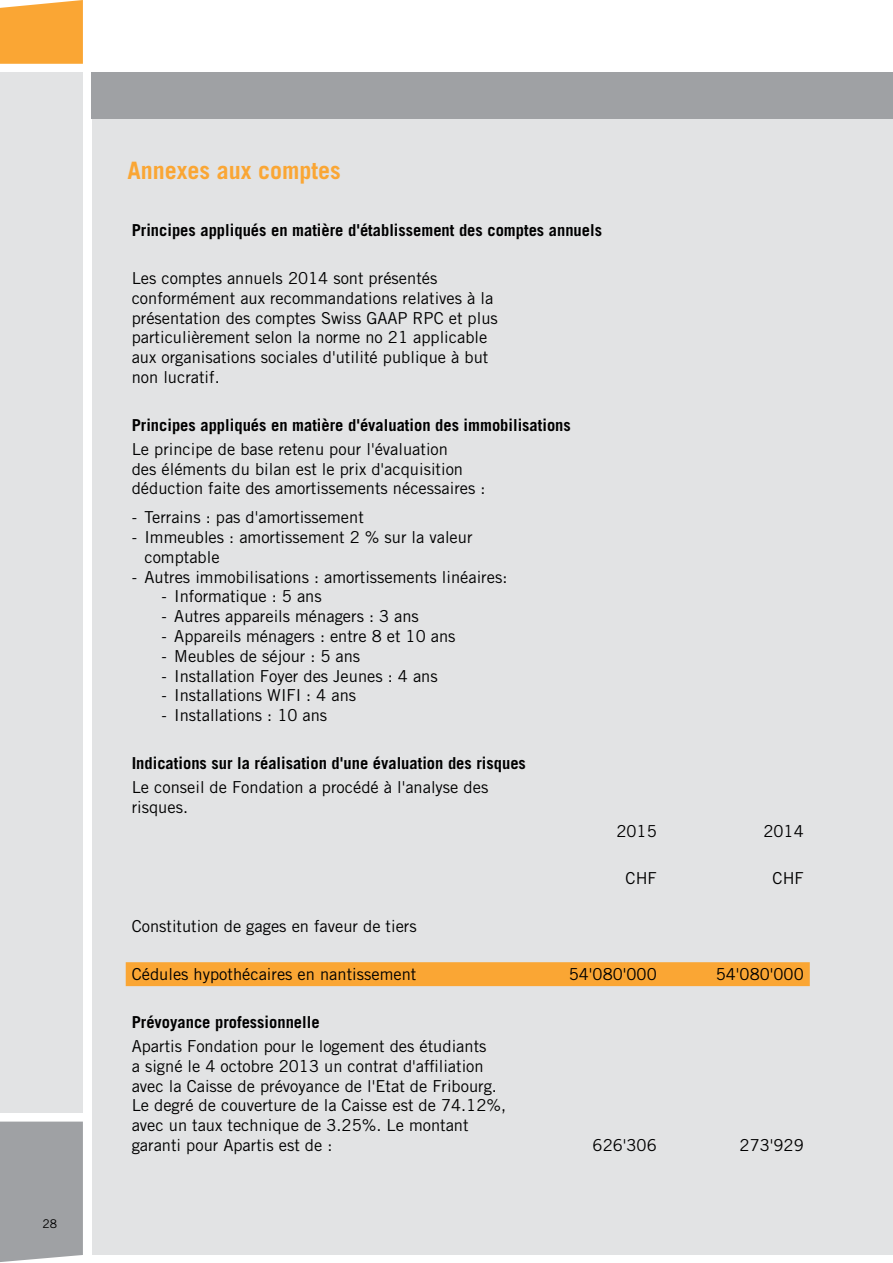
<style>
.page{position:relative;width:893px;height:1263px;background:#fff}
.page>*{position:absolute;margin:0;border:0;box-sizing:border-box;transform-origin:0 0}
.t1{font:700 24px "Trade Gothic LT Std";color:#faa634}
.t2{font:16.5px/19.8px "Trade Gothic LT Std";color:#000}
.t3{font:700 16.5px "Trade Gothic LT Std";color:#000}
.t4{font:12px "Trade Gothic LT Std";color:#000}
.s1{font-family:"Univers";font-weight:500}
</style>
<div class="page">
<div style="left:92px;top:72px;width:801px;height:1182px;background:#e2e3e4"></div>
<div style="left:92px;top:72px;width:801px;height:47px;background:#9fa1a4"></div>
<div style="left:0;top:72px;width:83px;height:1041px;background:#e2e3e4"></div>
<svg style="left:0;top:0;width:83px;height:64px;background:#faab41"></svg>
<div style="left:0;top:1121px;width:83px;height:141px;background:#9fa1a4"></div>
<div style="left:126px;top:962px;width:684px;height:24px;background:#faa634"></div>
<p class="t4" style="left:43px;top:1217px;width:16px">28</p>
<h1 class="t1" style="left:128px;top:156px;width:215px">Annexes aux comptes</h1>
<p class="t3" style="left:132px;top:220px;width:472px">Principes appliqués en matière d'établissement des comptes annuels</p>
<p class="t2" style="left:132px;top:268px;width:368px">Les comptes annuels 2014 sont présentés conformément aux recommandations relatives à la présentation des comptes Swiss GAAP RPC et plus particulièrement selon la norme no 21 applicable aux organisations sociales d'utilité publique à but non lucratif.</p>
<p class="t3" style="left:132px;top:415px;width:441px">Principes appliqués en matière d'évaluation des immobilisations</p>
<p class="t2" style="left:132px;top:439px;width:355px">Le principe de base retenu pour l'évaluation<br>des éléments du bilan est le prix d'acquisition déduction faite des amortissements nécessaires :</p>
<p class="t2" style="left:132px;top:507px;width:234px"><span class="s1">-</span> Terrains : pas d'amortissement</p>
<p class="t2" style="left:144px;top:527px;width:330px;text-indent:-13px"><span class="s1">-</span> Immeubles : amortissement 2 % sur la valeur comptable</p>
<p class="t2" style="left:132px;top:567px;width:377px"><span class="s1">-</span> Autres immobilisations : amortissements linéaires:</p>
<p class="t2" style="left:161px;top:586px;width:162px"><span class="s1">-</span> Informatique : 5 ans</p>
<p class="t2" style="left:161px;top:606px;width:259px"><span class="s1">-</span> Autres appareils ménagers : 3 ans</p>
<p class="t2" style="left:161px;top:626px;width:296px"><span class="s1">-</span> Appareils ménagers : entre 8 et 10 ans</p>
<p class="t2" style="left:161px;top:646px;width:200px"><span class="s1">-</span> Meubles de séjour : 5 ans</p>
<p class="t2" style="left:161px;top:666px;width:278px"><span class="s1">-</span> Installation Foyer des Jeunes : 4 ans</p>
<p class="t2" style="left:161px;top:685px;width:196px"><span class="s1">-</span> Installations WIFI : 4 ans</p>
<p class="t2" style="left:161px;top:705px;width:167px"><span class="s1">-</span> Installations : 10 ans</p>
<p class="t3" style="left:132px;top:753px;width:396px">Indications sur la réalisation d'une évaluation des risques</p>
<p class="t2" style="left:132px;top:777px;width:358px">Le conseil de Fondation a procédé à l'analyse des risques.</p>
<p class="t2" style="left:616px;top:821px;width:42px">2015</p>
<p class="t2" style="left:763px;top:821px;width:42px">2014</p>
<p class="t2" style="left:626px;top:868px;width:33px">CHF</p>
<p class="t2" style="left:773px;top:868px;width:33px">CHF</p>
<p class="t2" style="left:132px;top:916px;width:287px">Constitution de gages en faveur de tiers</p>
<p class="t2" style="left:132px;top:964px;width:286px">Cédules hypothécaires en nantissement</p>
<p class="t2" style="left:569px;top:964px;width:89px">54'080'000</p>
<p class="t2" style="left:716px;top:964px;width:89px">54'080'000</p>
<p class="t3" style="left:132px;top:1012px;width:189px">Prévoyance professionnelle</p>
<p class="t2" style="left:132px;top:1036px;width:376px">Apartis Fondation pour le logement des étudiants<br>a signé le 4 octobre 2013 un contrat d'affiliation avec la Caisse de prévoyance de l'Etat de Fribourg.<br>Le degré de couverture de la Caisse est de 74.12%, avec un taux technique de 3.25%. Le montant garanti pour Apartis est de :</p>
<p class="t2" style="left:593px;top:1135px;width:66px">626'306</p>
<p class="t2" style="left:740px;top:1135px;width:66px">273'929</p>
</div>
